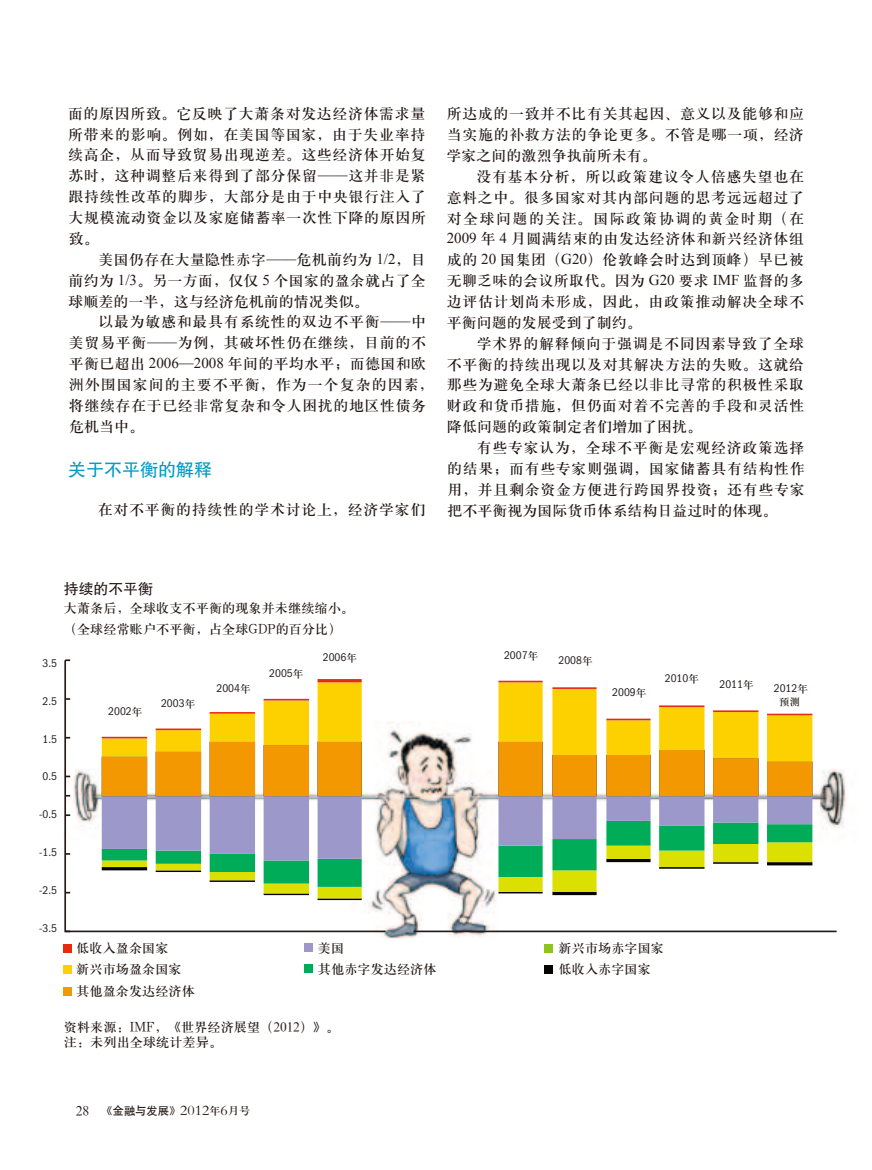
<style>
.page{position:relative;width:872px;height:1170px;background:#fff}
.page>*{position:absolute;margin:0;border:0;box-sizing:border-box;transform-origin:0 0}
.t1{font:18px "FZHTK GBK1 0";color:#009ac3}
.t2{font:15px/20.9px "H Ya 3 gj";letter-spacing:.035em;color:#231916;text-align:justify}
.t3{font:14.85px "FZHTK GBK1 0";color:#231916}
.t4{font:13.2px/21.5px "H Ya 3 gj";color:#231916}
.t5{font:condensed 11.55px "ITC Franklin Gothic Std";color:#241d1e}
.t6{font:10.95px "H Yb 1 gj";color:#231916}
.t7{font:10.65px "H Ya 3 gj";color:#231916}
.s1{font-family:"FZKTJW GB1 0"}
.s2{font-family:"Times New Roman"}
.s3{font-family:"H Ya 3 gj";font-stretch:normal;font-size:10.65px;color:#231916}
.s4{font-family:"H Ya 3 gj";font-size:13.5px}
.s5{font-family:"FZSYJW GB1 0";font-size:14.7px}
.s6{font-family:"H Ya 3 gj"}
</style>
<div class="page">
<img style="left:64px;top:722px;width:782px;height:222px">
<hr style="left:413px;top:930px;width:423px;height:2px;background:#231916">
<svg style="left:64px;top:659px;width:323px;height:273px"></svg>
<hr style="left:317px;top:898px;width:45px;height:2px;background:#070303">
<svg style="left:102px;top:886px;width:710px;height:12px"></svg>
<svg style="left:102px;top:860px;width:710px;height:26px"></svg>
<svg style="left:102px;top:796px;width:710px;height:64px;background:#99b3b3"></svg>
<svg style="left:102px;top:761px;width:710px;height:35px"></svg>
<svg style="left:102px;top:682px;width:710px;height:79px"></svg>
<hr style="left:102px;top:736px;width:45px;height:2px;background:#e72b10">
<hr style="left:156px;top:728px;width:45px;height:2px;background:#e72b10">
<hr style="left:210px;top:712px;width:45px;height:1px;background:#e72b10">
<hr style="left:264px;top:698px;width:45px;height:2px;background:#e72b10">
<hr style="left:317px;top:679px;width:45px;height:3px;background:#e72b10">
<hr style="left:498px;top:680px;width:44px;height:2px;background:#e72b10">
<hr style="left:552px;top:687px;width:44px;height:2px;background:#e72b10">
<hr style="left:606px;top:718px;width:44px;height:2px;background:#e72b10">
<hr style="left:659px;top:705px;width:45px;height:2px;background:#e72b10">
<hr style="left:713px;top:710px;width:45px;height:2px;background:#e72b10">
<hr style="left:767px;top:713px;width:45px;height:2px;background:#e72b10">
<div style="left:64px;top:987px;width:8px;height:8px;background:#f39800"></div>
<div style="left:304px;top:942px;width:8px;height:9px;background:#9c99ca"></div>
<div style="left:304px;top:964px;width:8px;height:8px;background:#00ac58"></div>
<div style="left:64px;top:943px;width:8px;height:9px;background:#e72b10"></div>
<div style="left:544px;top:943px;width:9px;height:9px;background:#8fc41f"></div>
<div style="left:544px;top:965px;width:9px;height:8px;background:#070303"></div>
<div style="left:64px;top:965px;width:8px;height:9px;background:#fdd100"></div>
<p class="t2" style="left:68px;top:103px;width:359px">面的原因所致。它反映了大萧条对发达经济体需求量所带来的影响。例如，在美国等国家，由于失业率持续高企，从而导致贸易出现逆差。这些经济体开始复苏时，这种调整后来得到了部分保留<span class="s1">——</span>这并非是紧跟持续性改革的脚步，大部分是由于中央银行注入了大规模流动资金以及家庭储蓄率一次性下降的原因所致。</p>
<p class="t2" style="left:69px;top:249px;width:359px;text-indent:30px">美国仍存在大量隐性赤字<span class="s1">——</span>危机前约为 <span class="s2">1/2</span>，目前约为 <span class="s2">1/3</span>。另一方面，仅仅 <span class="s2">5</span> 个国家的盈余就占了全球顺差的一半，这与经济危机前的情况类似。</p>
<p class="t2" style="left:69px;top:311px;width:366px;text-align:left;text-indent:30px">以最为敏感和最具有系统性的双边不平衡<span class="s1">——</span>中美贸易平衡<span class="s1">——</span>为例，其破坏性仍在继续，目前的不平衡已超出 <span class="s2">2006</span><span class="s1">—</span><span class="s2">2008</span> 年间的平均水平；而德国和欧洲外围国家间的主要不平衡，作为一个复杂的因素，将继续存在于已经非常复杂和令人困扰的地区性债务危机当中。</p>
<p class="t1" style="left:68px;top:460px;width:146px">关于不平衡的解释</p>
<p class="t2" style="left:98px;top:499px;width:329px">在对不平衡的持续性的学术讨论上，经济学家们</p>
<p class="t2" style="left:446px;top:103px;width:359px">所达成的一致并不比有关其起因、意义以及能够和应当实施的补救方法的争论更多。不管是哪一项，经济学家之间的激烈争执前所未有。</p>
<p class="t2" style="left:447px;top:166px;width:359px;text-indent:30px">没有基本分析，所以政策建议令人倍感失望也在意料之中。很多国家对其内部问题的思考远远超过了对全球问题的关注。国际政策协调的黄金时期（在<span class="s2">2009</span> 年 <span class="s2">4</span> 月圆满结束的由发达经济体和新兴经济体组成的 <span class="s2">20</span> 国集团（<span class="s2">G20</span>）伦敦峰会时达到顶峰）早已被无聊乏味的会议所取代。因为 <span class="s2">G20</span> 要求 <span class="s2">IMF</span> 监督的多边评估计划尚未形成，因此，由政策推动解决全球不平衡问题的发展受到了制约。</p>
<p class="t2" style="left:447px;top:333px;width:359px;text-indent:30px">学术界的解释倾向于强调是不同因素导致了全球不平衡的持续出现以及对其解决方法的失败。这就给那些为避免全球大萧条已经以非比寻常的积极性采取财政和货币措施，但仍面对着不完善的手段和灵活性降低问题的政策制定者们增加了困扰。</p>
<p class="t2" style="left:447px;top:437px;width:359px;text-indent:30px">有些专家认为，全球不平衡是宏观经济政策选择的结果；而有些专家则强调，国家储蓄具有结构性作用，并且剩余资金方便进行跨国界投资；还有些专家把不平衡视为国际货币体系结构日益过时的体现。</p>
<p class="t3" style="left:64px;top:580px;width:91px">持续的不平衡</p>
<p class="t4" style="left:64px;top:597px;width:292px">大萧条后，全球收支不平衡的现象并未继续缩小。（全球经常账户不平衡，占全球GDP的百分比）</p>
<p class="t5" style="left:43px;top:656px;width:16px">3.5</p>
<p class="t5" style="left:43px;top:694px;width:16px">2.5</p>
<p class="t5" style="left:43px;top:732px;width:16px">1.5</p>
<p class="t5" style="left:43px;top:770px;width:16px">0.5</p>
<p class="t5" style="left:39px;top:807px;width:19px">-0.5</p>
<p class="t5" style="left:39px;top:845px;width:19px">-1.5</p>
<p class="t5" style="left:39px;top:883px;width:19px">-2.5</p>
<p class="t5" style="left:39px;top:921px;width:19px">-3.5</p>
<p class="t5" style="left:108px;top:704px;width:36px">2002<span class="s3">年</span></p>
<p class="t5" style="left:161px;top:697px;width:36px">2003<span class="s3">年</span></p>
<p class="t4" style="left:76px;top:937px;width:120px">低收入盈余国家<br>新兴市场盈余国家其他盈余发达经济体</p>
<p class="t5" style="left:216px;top:682px;width:36px">2004<span class="s3">年</span></p>
<p class="t5" style="left:269px;top:667px;width:36px">2005<span class="s3">年</span></p>
<p class="t5" style="left:323px;top:650px;width:36px">2006<span class="s3">年</span></p>
<p class="t5" style="left:504px;top:649px;width:36px">2007<span class="s3">年</span></p>
<p class="t4" style="left:318px;top:937px;width:120px">美国<br>其他赤字发达经济体</p>
<p class="t4" style="left:64px;top:1019px;width:277px;line-height:14.9px">资料来源：IMF，《世界经济展望（2012）》。注：未列出全球统计差异。</p>
<p class="t5" style="left:558px;top:654px;width:36px">2008<span class="s3">年</span></p>
<p class="t5" style="left:612px;top:685px;width:36px">2009<span class="s3">年</span></p>
<p class="t5" style="left:665px;top:672px;width:36px">2010<span class="s3">年</span></p>
<p class="t4" style="left:558px;top:937px;width:107px">新兴市场赤字国家低收入赤字国家</p>
<p class="t5" style="left:719px;top:678px;width:36px">2011<span class="s3">年</span></p>
<p class="t5" style="left:774px;top:681px;width:36px">2012<span class="s3">年</span></p>
<p class="t7" style="left:779px;top:696px;width:23px">预测</p>
<p class="t6" style="left:76px;top:1105px;width:176px"><span class="s4">28</span> 《金融与发展》<span class="s5">2012</span><span class="s6">年</span><span class="s5">6</span><span class="s6">月号</span></p>
</div>
